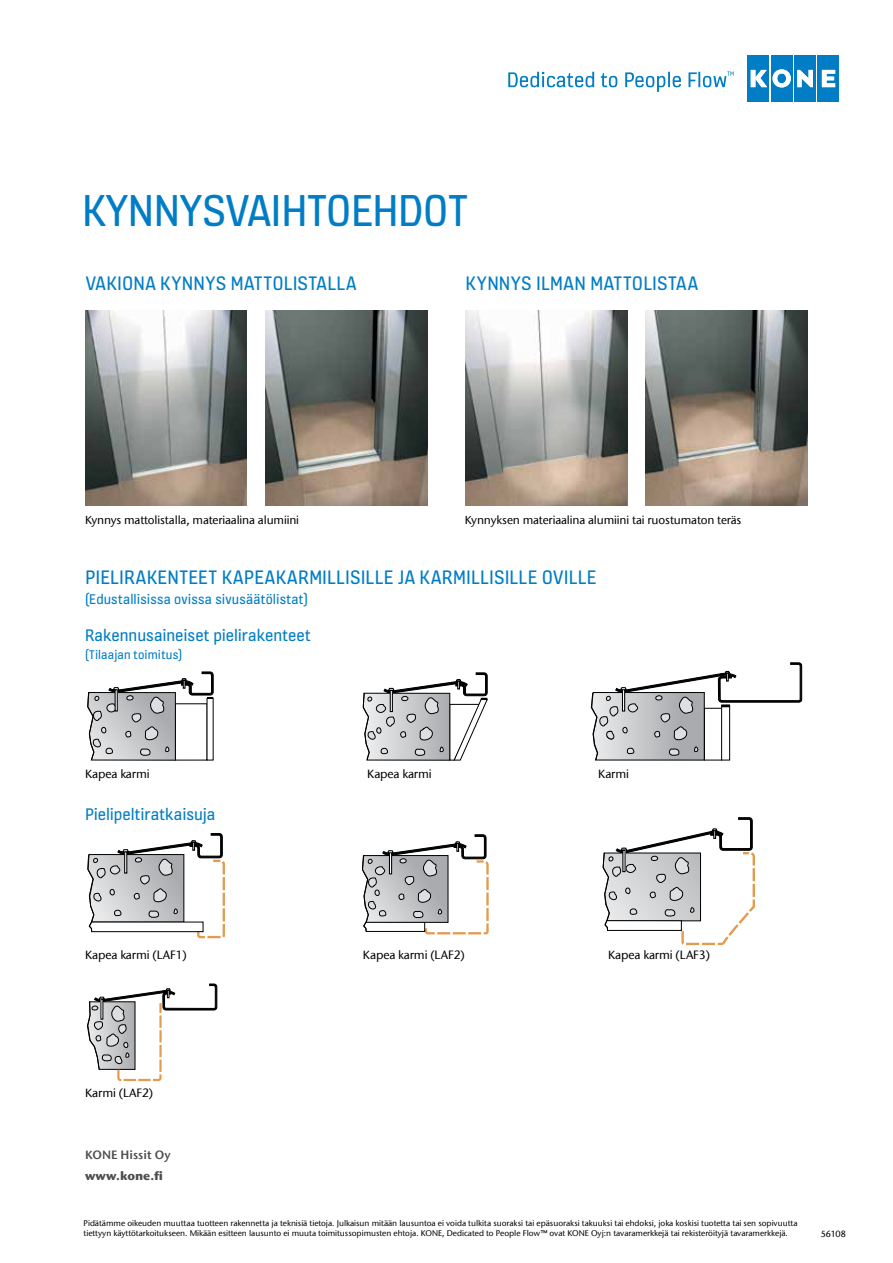
<style>
.page{position:relative;width:893px;height:1263px;background:#fff}
.page>*{position:absolute;margin:0;border:0;box-sizing:border-box;transform-origin:0 0}
.t1{font:48px "KONE Information v 13";letter-spacing:-.01em;color:#007dc5}
.t2{font:21px "KONE Information v 13";letter-spacing:.015em;color:#007dc5}
.t3{font:18px "KONE Information v 13";color:#007dc5}
.t4{font:15px "KONE Information v 13";letter-spacing:.01em;color:#007dc5}
.t5{font:13.5px "KONE Information v 13";letter-spacing:.005em;color:#007dc5}
.t6{font:500 12px "ITC Stone Sans Com";letter-spacing:-.01em;color:#000}
.t7{font:12px "ITC Stone Sans Com Semi";color:#4d4d4f}
.t8{font:700 12px "ITC Stone Sans Com";color:#4d4d4f}
.t9{font:500 11.7px "ITC Stone Sans Com";letter-spacing:-.01em;color:#000}
.t10{font:500 9px "ITC Stone Sans Com";letter-spacing:-.015em;color:#000}
.t11{font:500 8.25px/10.5px "ITC Stone Sans Com";color:#000}
</style>
<div class="page">
<img style="left:85px;top:310px;width:162px;height:196px">
<img style="left:266px;top:310px;width:161px;height:196px">
<img style="left:466px;top:310px;width:161px;height:196px">
<img style="left:646px;top:310px;width:161px;height:196px">
<svg style="left:602px;top:817px;width:153px;height:129px"></svg>
<svg style="left:87px;top:983px;width:131px;height:99px"></svg>
<svg style="left:87px;top:671px;width:127px;height:90px"></svg>
<svg style="left:363px;top:672px;width:125px;height:89px"></svg>
<svg style="left:591px;top:662px;width:212px;height:99px"></svg>
<svg style="left:362px;top:834px;width:127px;height:101px"></svg>
<svg style="left:87px;top:833px;width:138px;height:106px"></svg>
<div style="left:748px;top:55px;width:21px;height:47px;background:#007dc5"></div>
<div style="left:794px;top:55px;width:22px;height:47px;background:#007dc5"></div>
<div style="left:771px;top:55px;width:21px;height:47px;background:#007dc5"></div>
<div style="left:818px;top:55px;width:21px;height:47px;background:#007dc5"></div>
<svg style="left:751px;top:69px;width:84px;height:18px"></svg>
<svg style="left:508px;top:71px;width:226px;height:21px"></svg>
<h1 class="t1" style="left:82px;top:178px;width:387px">KYNNYSVAIHTOEHDOT</h1>
<h2 class="t2" style="left:86px;top:269px;width:272px">VAKIONA KYNNYS MATTOLISTALLA</h2>
<h2 class="t2" style="left:466px;top:269px;width:234px">KYNNYS ILMAN MATTOLISTAA</h2>
<h3 class="t9" style="left:85px;top:513px;width:216px">Kynnys mattolistalla, materiaalina alumiini</h3>
<h3 class="t9" style="left:465px;top:513px;width:278px">Kynnyksen materiaalina alumiini tai ruostumaton teräs</h3>
<h2 class="t2" style="left:85px;top:563px;width:513px">PIELIRAKENTEET KAPEAKARMILLISILLE JA KARMILLISILLE OVILLE</h2>
<h3 class="t4" style="left:85px;top:590px;width:224px">(Edustallisissa ovissa sivusäätölistat)</h3>
<h3 class="t3" style="left:85px;top:623px;width:227px">Rakennusaineiset pielirakenteet</h3>
<h3 class="t5" style="left:85px;top:645px;width:99px">(Tilaajan toimitus)</h3>
<h3 class="t6" style="left:85px;top:766px;width:66px">Kapea karmi</h3>
<h3 class="t6" style="left:367px;top:766px;width:66px">Kapea karmi</h3>
<h3 class="t6" style="left:598px;top:766px;width:32px">Karmi</h3>
<h3 class="t3" style="left:85px;top:802px;width:132px">Pielipeltiratkaisuja</h3>
<h3 class="t6" style="left:85px;top:948px;width:103px">Kapea karmi (LAF1)</h3>
<h3 class="t6" style="left:363px;top:948px;width:103px">Kapea karmi (LAF2)</h3>
<h3 class="t6" style="left:608px;top:948px;width:103px">Kapea karmi (LAF3)</h3>
<h3 class="t6" style="left:85px;top:1086px;width:70px">Karmi (LAF2)</h3>
<h3 class="t7" style="left:85px;top:1147px;width:87px">KONE Hissit Oy</h3>
<h3 class="t8" style="left:85px;top:1168px;width:80px">www.kone.fi</h3>
<p class="t11" style="left:84px;top:1217px;width:715px">Pidätämme oikeuden muuttaa tuotteen rakennetta ja teknisiä tietoja. Julkaisun mitään lausuntoa ei voida tulkita suoraksi tai epäsuoraksi takuuksi tai ehdoksi, joka koskisi tuotetta tai sen sopivuutta tiettyyn käyttötarkoitukseen. Mikään esitteen lausunto ei muuta toimitussopimusten ehtoja. KONE, Dedicated to People Flow™ ovat KONE Oyj:n tavaramerkkejä tai rekisteröityjä tavaramerkkejä.</p>
<p class="t10" style="left:821px;top:1228px;width:27px">56108</p>
</div>
